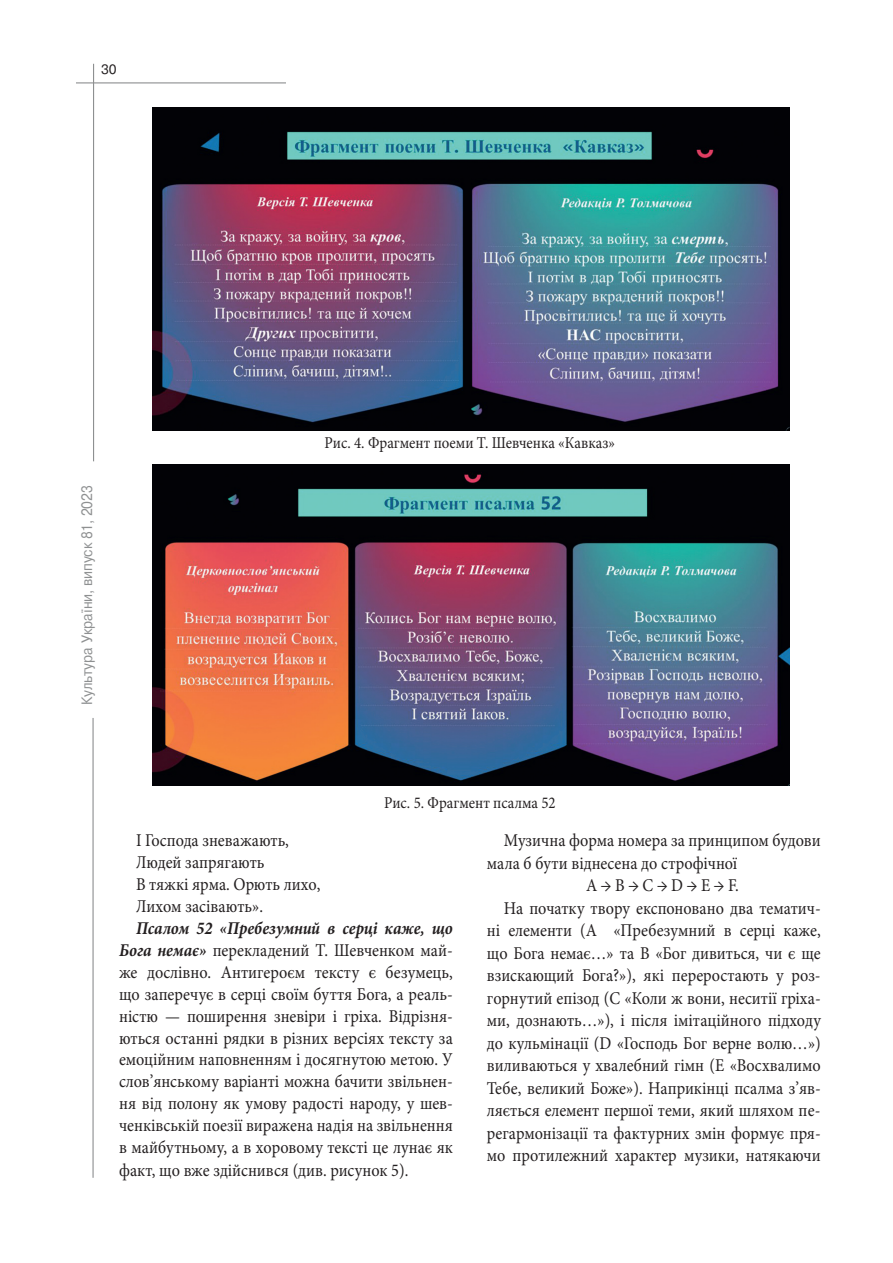
<style>
.page{position:relative;width:893px;height:1263px;background:#fff}
.page>*{position:absolute;margin:0;border:0;box-sizing:border-box;transform-origin:0 0}
.t1{font:18px/21.9px "Minion Pro";color:#231f20;scale:.9 1}
.t2{font:16.5px "Minion Pro";color:#231f20;scale:.9 1}
.t3{font:15px "Pragmatica C";color:#8e9091;scale:.9 1}
.t4{font:13.5px "Pragmatica C";color:#231f20}
.s1{font-weight:700;font-style:italic}
</style>
<div class="page">
<hr style="left:93px;top:64px;width:1px;height:397px;background:#8e9091">
<hr style="left:92px;top:718px;width:2px;height:460px;background:#8e9091">
<hr style="left:76px;top:82px;width:210px;height:1px;background:#8e9091">
<img style="left:152px;top:107px;width:638px;height:324px">
<img style="left:152px;top:464px;width:638px;height:322px">
<p class="t4" style="left:101px;top:65px;width:17px">30</p>
<p class="t3" style="left:81px;top:705px;width:245px;rotate:-90deg">Культура України, випуск 81, 2023</p>
<p class="t2" style="left:325px;top:437px;width:324px">Рис. 4. Фрагмент поеми Т. Шевченка «Кавказ»</p>
<p class="t2" style="left:384px;top:797px;width:192px">Рис. 5. Фрагмент псалма 52</p>
<p class="t1" style="left:136px;top:831px;width:206px">І Господа зневажають,<br>Людей запрягають<br>В тяжкі ярма. Орють лихо,<br>Лихом засівають».</p>
<p class="t1" style="left:119px;top:919px;width:372px;text-align:justify;text-indent:17px"><span class="s1">Псалом 52 «Пребезумний в серці каже, що Бога немає»</span> перекладений Т. Шевченком май&shy;же дослівно. Антигероєм тексту є безумець, що заперечує в серці своїм буття Бога, а реаль&shy;ністю — поширення зневіри і гріха. Відрізня&shy;ються останні рядки в різних версіях тексту за емоційним наповненням і досягнутою метою. У слов’янському варіанті можна бачити звільнен&shy;ня від полону як умову радості народу, у шев&shy;ченківській поезії виражена надія на звільнення в майбутньому, а в хоровому тексті це лунає як факт, що вже здійснився (див. рисунок 5).</p>
<p class="t1" style="left:504px;top:831px;width:353px">Музична форма номера за принципом будови</p>
<p class="t1" style="left:487px;top:854px;width:280px">мала б бути віднесена до строфічної</p>
<p class="t1" style="left:586px;top:876px;width:171px">A → B → C → D → E → F.</p>
<p class="t1" style="left:504px;top:899px;width:353px">На початку твору експоновано два тематич-</p>
<p class="t1" style="left:487px;top:921px;width:372px">ні елементи (А «Пребезумний в серці каже,</p>
<p class="t1" style="left:487px;top:944px;width:372px">що Бога немає…» та В «Бог дивиться, чи є ще</p>
<p class="t1" style="left:487px;top:966px;width:372px">взискающий Бога?»), які переростають у роз-</p>
<p class="t1" style="left:487px;top:989px;width:372px">горнутий епізод (С «Коли ж вони, неситії гріха-</p>
<p class="t1" style="left:487px;top:1011px;width:372px">ми, дознають…»), і після імітаційного підходу</p>
<p class="t1" style="left:487px;top:1034px;width:372px">до кульмінації (D «Господь Бог верне волю…»)</p>
<p class="t1" style="left:487px;top:1056px;width:372px">виливаються у хвалебний гімн (E «Восхвалимо</p>
<p class="t1" style="left:487px;top:1079px;width:372px">Тебе, великий Боже»). Наприкінці псалма з’яв-</p>
<p class="t1" style="left:487px;top:1101px;width:372px">ляється елемент першої теми, який шляхом пе-</p>
<p class="t1" style="left:487px;top:1124px;width:372px">регармонізації та фактурних змін формує пря-</p>
<p class="t1" style="left:487px;top:1146px;width:372px">мо протилежний характер музики, натякаючи</p>
</div>
